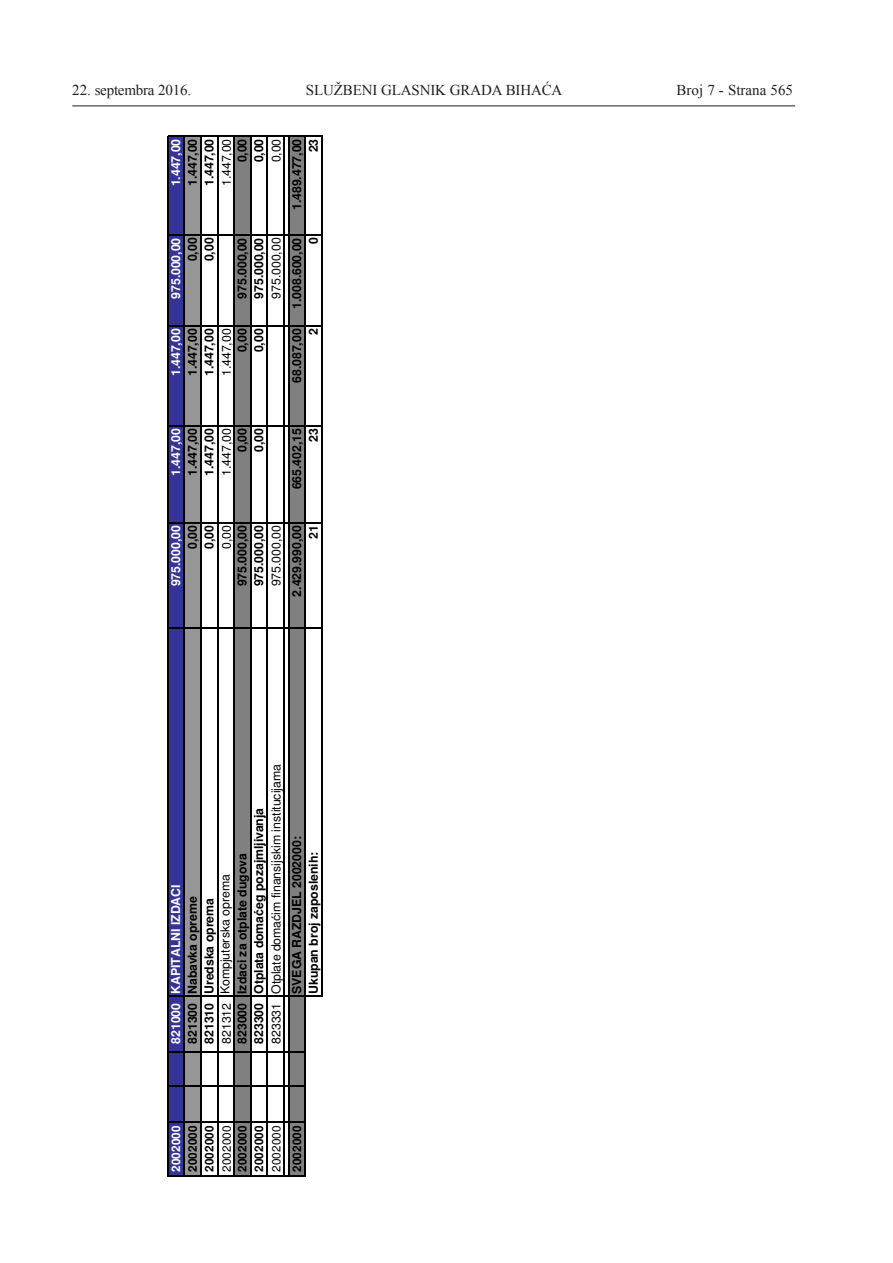
<style>
.page{position:relative;width:893px;height:1263px;background:#fff}
.page>*{position:absolute;margin:0;border:0;box-sizing:border-box;transform-origin:0 0}
.t1{font:15px "Times New Roman";letter-spacing:-.01em;color:#231f20}
.t2{font:700 12.3px "Helvetica";letter-spacing:-.005em;color:#000}
.t3{font:12.3px "Helvetica";letter-spacing:-.005em;color:#000}
.t4{font:700 12.3px "Helvetica";letter-spacing:-.005em;color:#fff}
.t5{font:700 11.7px "Helvetica";letter-spacing:.005em;color:#000}
.t6{font:11.7px "Helvetica";letter-spacing:.005em;color:#000}
.t7{font:700 11.7px "Helvetica";letter-spacing:.005em;color:#fff}
.s1{font-family:"Arial"}
</style>
<div class="page">
<hr style="left:72px;top:105px;width:723px;height:1px;background:#231f20">
<div style="left:168px;top:136px;width:17px;height:1040px;background:#33339a"></div>
<div style="left:184px;top:136px;width:17px;height:1040px;background:#969696"></div>
<div style="left:217px;top:136px;width:17px;height:986px;background:linear-gradient(to bottom,#fdfdfd,#fefefe)"></div>
<div style="left:234px;top:136px;width:17px;height:1040px;background:#808080"></div>
<div style="left:289px;top:136px;width:17px;height:1040px;background:#808080"></div>
<hr style="left:167px;top:1176px;width:139px;height:1px;background:#000">
<hr style="left:168px;top:1121px;width:138px;height:1px;background:#000">
<hr style="left:168px;top:1086px;width:138px;height:1px;background:#000">
<hr style="left:168px;top:1051px;width:138px;height:1px;background:#000">
<hr style="left:168px;top:996px;width:154px;height:1px;background:#000">
<hr style="left:168px;top:628px;width:154px;height:1px;background:#000">
<hr style="left:168px;top:523px;width:154px;height:1px;background:#000">
<hr style="left:168px;top:425px;width:154px;height:2px;background:#000">
<hr style="left:168px;top:326px;width:154px;height:1px;background:#000">
<hr style="left:168px;top:235px;width:154px;height:1px;background:#000">
<hr style="left:168px;top:136px;width:154px;height:1px;background:#000">
<hr style="left:167px;top:136px;width:1px;height:1040px;background:#000">
<hr style="left:184px;top:136px;width:1px;height:1040px;background:#000">
<hr style="left:200px;top:136px;width:1px;height:1040px;background:#000">
<hr style="left:217px;top:136px;width:1px;height:1040px;background:#000">
<hr style="left:234px;top:136px;width:1px;height:1040px;background:#000">
<hr style="left:250px;top:136px;width:1px;height:1040px;background:#000">
<hr style="left:267px;top:136px;width:1px;height:1040px;background:#000">
<hr style="left:283px;top:136px;width:1px;height:1040px;background:#000">
<hr style="left:288px;top:136px;width:1px;height:1040px;background:#000">
<hr style="left:305px;top:136px;width:1px;height:1040px;background:#000">
<hr style="left:321px;top:136px;width:1px;height:860px;background:#000">
<p class="t1" style="left:72px;top:80px;width:120px">22. septembra 2016.</p>
<p class="t1" style="left:306px;top:80px;width:258px">SLUŽBENI GLASNIK GRADA BIHAĆA</p>
<p class="t1" style="left:676px;top:80px;width:118px">Broj 7 - Strana 565</p>
<p class="t2" style="left:237px;top:162px;width:25px;rotate:-90deg">0,00</p>
<p class="t2" style="left:254px;top:162px;width:25px;rotate:-90deg">0,00</p>
<p class="t2" style="left:188px;top:186px;width:49px;rotate:-90deg">1.447,00</p>
<p class="t2" style="left:204px;top:186px;width:49px;rotate:-90deg">1.447,00</p>
<p class="t3" style="left:269px;top:162px;width:25px;rotate:-90deg">0,00</p>
<p class="t3" style="left:219px;top:186px;width:49px;rotate:-90deg">1.447,00</p>
<p class="t4" style="left:171px;top:186px;width:49px;rotate:-90deg">1.447,00</p>
<p class="t2" style="left:309px;top:152px;width:15px;rotate:-90deg">23</p>
<p class="t2" style="left:292px;top:210px;width:73px;rotate:-90deg">1.489.477,00</p>
<p class="t2" style="left:188px;top:261px;width:25px;rotate:-90deg">0,00</p>
<p class="t2" style="left:204px;top:261px;width:25px;rotate:-90deg">0,00</p>
<p class="t4" style="left:171px;top:299px;width:62px;rotate:-90deg">975.000,00</p>
<p class="t2" style="left:254px;top:299px;width:62px;rotate:-90deg">975.000,00</p>
<p class="t2" style="left:237px;top:299px;width:62px;rotate:-90deg">975.000,00</p>
<p class="t3" style="left:269px;top:299px;width:62px;rotate:-90deg">975.000,00</p>
<p class="t2" style="left:237px;top:352px;width:25px;rotate:-90deg">0,00</p>
<p class="t2" style="left:254px;top:352px;width:25px;rotate:-90deg">0,00</p>
<p class="t2" style="left:188px;top:376px;width:49px;rotate:-90deg">1.447,00</p>
<p class="t2" style="left:204px;top:376px;width:49px;rotate:-90deg">1.447,00</p>
<p class="t4" style="left:171px;top:376px;width:49px;rotate:-90deg">1.447,00</p>
<p class="t3" style="left:219px;top:376px;width:49px;rotate:-90deg">1.447,00</p>
<p class="t2" style="left:309px;top:244px;width:8px;rotate:-90deg">0</p>
<p class="t2" style="left:292px;top:309px;width:73px;rotate:-90deg">1.008.600,00</p>
<p class="t2" style="left:309px;top:335px;width:8px;rotate:-90deg">2</p>
<p class="t2" style="left:292px;top:383px;width:56px;rotate:-90deg">68.087,00</p>
<p class="t2" style="left:237px;top:452px;width:25px;rotate:-90deg">0,00</p>
<p class="t2" style="left:254px;top:452px;width:25px;rotate:-90deg">0,00</p>
<p class="t2" style="left:188px;top:476px;width:49px;rotate:-90deg">1.447,00</p>
<p class="t2" style="left:204px;top:476px;width:49px;rotate:-90deg">1.447,00</p>
<p class="t4" style="left:171px;top:476px;width:49px;rotate:-90deg">1.447,00</p>
<p class="t3" style="left:219px;top:476px;width:49px;rotate:-90deg">1.447,00</p>
<p class="t2" style="left:309px;top:442px;width:15px;rotate:-90deg">23</p>
<p class="t2" style="left:292px;top:489px;width:62px;rotate:-90deg">665.402,15</p>
<p class="t2" style="left:188px;top:549px;width:25px;rotate:-90deg">0,00</p>
<p class="t2" style="left:204px;top:549px;width:25px;rotate:-90deg">0,00</p>
<p class="t2" style="left:254px;top:586px;width:62px;rotate:-90deg">975.000,00</p>
<p class="t4" style="left:171px;top:586px;width:62px;rotate:-90deg">975.000,00</p>
<p class="t2" style="left:237px;top:586px;width:62px;rotate:-90deg">975.000,00</p>
<p class="t3" style="left:219px;top:549px;width:25px;rotate:-90deg">0,00</p>
<p class="t3" style="left:269px;top:586px;width:62px;rotate:-90deg">975.000,00</p>
<p class="t2" style="left:292px;top:597px;width:73px;rotate:-90deg">2.429.990,00</p>
<p class="t2" style="left:309px;top:539px;width:15px;rotate:-90deg">21</p>
<p class="t3" style="left:269px;top:1044px;width:281px;rotate:-90deg">823331 Otplate doma<span class="s1">ć</span>im finansijskim institucijama</p>
<p class="t2" style="left:254px;top:1044px;width:237px;rotate:-90deg">823300 Otplata doma<span class="s1">ć</span>eg pozajmljivanja</p>
<p class="t2" style="left:237px;top:1044px;width:192px;rotate:-90deg">823000 Izdaci za otplate dugova</p>
<p class="t3" style="left:218px;top:1044px;width:171px;rotate:-90deg">821312 Kompjuterska oprema</p>
<p class="t4" style="left:171px;top:1044px;width:161px;rotate:-90deg">821000 KAPITALNI IZDACI</p>
<p class="t2" style="left:188px;top:1044px;width:149px;rotate:-90deg">821300 Nabavka opreme</p>
<p class="t2" style="left:204px;top:1044px;width:147px;rotate:-90deg">821310 Uredska oprema</p>
<p class="t2" style="left:292px;top:994px;width:159px;rotate:-90deg">SVEGA RAZDJEL 2002000:</p>
<p class="t2" style="left:309px;top:994px;width:144px;rotate:-90deg">Ukupan broj zaposlenih:</p>
<p class="t7" style="left:171px;top:1172px;width:48px;rotate:-90deg">2002000</p>
<p class="t5" style="left:188px;top:1172px;width:48px;rotate:-90deg">2002000</p>
<p class="t5" style="left:205px;top:1172px;width:48px;rotate:-90deg">2002000</p>
<p class="t5" style="left:238px;top:1172px;width:48px;rotate:-90deg">2002000</p>
<p class="t5" style="left:254px;top:1172px;width:48px;rotate:-90deg">2002000</p>
<p class="t6" style="left:220px;top:1172px;width:48px;rotate:-90deg">2002000</p>
<p class="t6" style="left:270px;top:1172px;width:48px;rotate:-90deg">2002000</p>
<p class="t5" style="left:292px;top:1172px;width:48px;rotate:-90deg">2002000</p>
</div>
